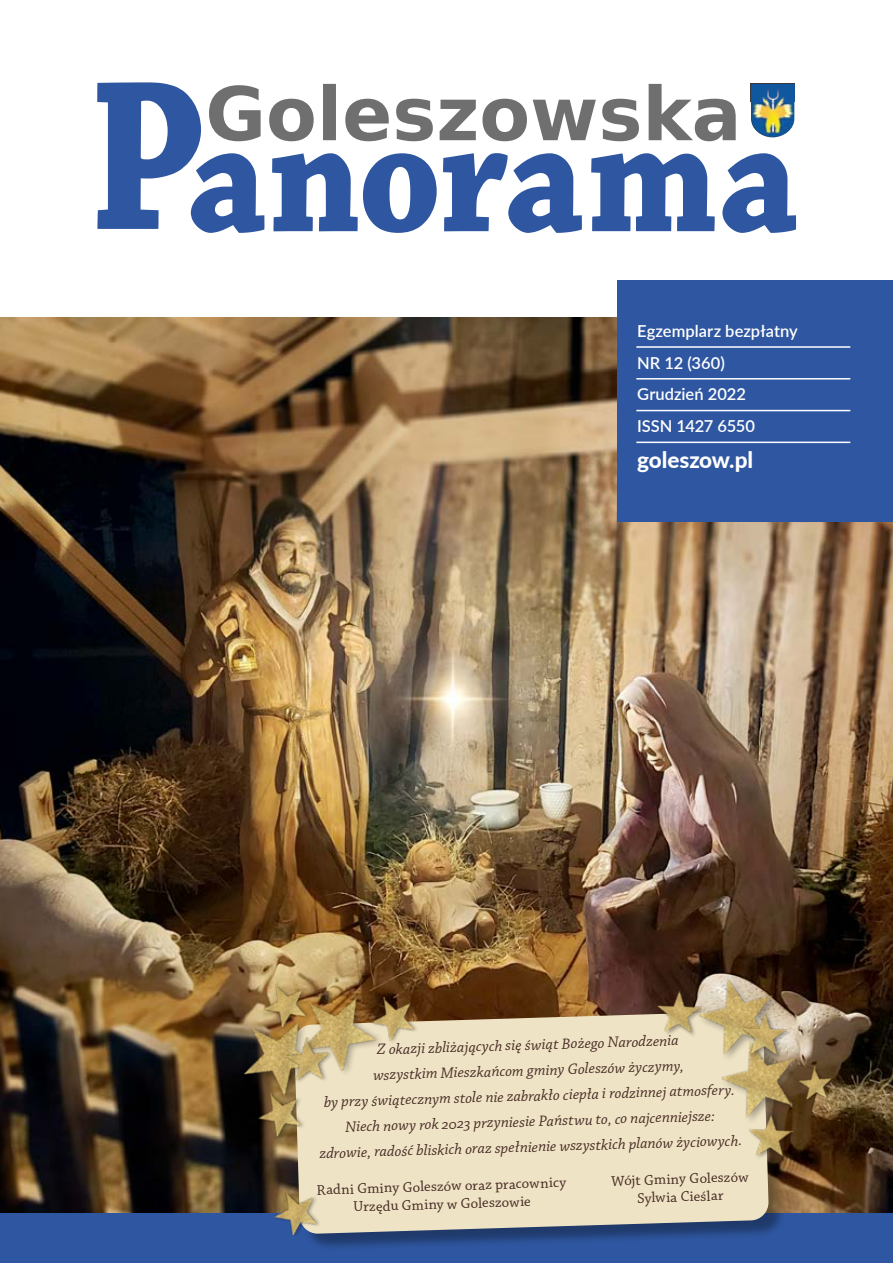
<style>
.page{position:relative;width:893px;height:1263px;background:#fff}
.page>*{position:absolute;margin:0;border:0;box-sizing:border-box;transform-origin:0 0}
.t1{font:800 22.5px "Lato";letter-spacing:-.005em;color:#fff}
.t2{font:600 16.5px/31.5px "Lato";color:#fff}
.t3{font:italic 15.75px/25.5px "Chaparral Pro";color:#462b25;text-align:center}
.t4{font:15px/18px "Chaparral Pro";color:#462b25;text-align:center}
</style>
<div class="page">
<img style="left:0;top:318px;width:893px;height:895px">
<svg style="left:97px;top:82px;width:699px;height:151px"></svg>
<svg style="left:209px;top:84px;width:527px;height:57px"></svg>
<img style="left:751px;top:84px;width:43px;height:53px">
<div style="left:0;top:1213px;width:893px;height:50px;background:#2f57a1"></div>
<div style="left:617px;top:280px;width:276px;height:242px;background:#2f57a1"></div>
<hr style="left:636px;top:346px;width:214px;height:2px;background:#fff">
<hr style="left:636px;top:378px;width:214px;height:1px;background:#fff">
<hr style="left:636px;top:410px;width:214px;height:1px;background:#fff">
<hr style="left:636px;top:442px;width:214px;height:1px;background:#fff">
<div style="left:297px;top:1013px;width:490px;height:239px;background:#000;opacity:.34"></div>
<div style="left:294px;top:1011px;width:475px;height:223px;background:#efe3c5"></div>
<img style="left:691px;top:967px;width:93px;height:93px">
<img style="left:225px;top:1006px;width:102px;height:102px">
<img style="left:713px;top:1030px;width:94px;height:93px">
<img style="left:283px;top:981px;width:102px;height:102px">
<div style="left:656px;top:990px;width:50px;height:48px;background:#000;opacity:.32"></div>
<img style="left:656px;top:989px;width:46px;height:46px">
<div style="left:257px;top:1091px;width:49px;height:50px;background:#000;opacity:.32"></div>
<img style="left:254px;top:1088px;width:50px;height:51px">
<div style="left:285px;top:1036px;width:50px;height:49px;background:#000;opacity:.32"></div>
<img style="left:280px;top:1033px;width:53px;height:53px">
<div style="left:798px;top:1066px;width:38px;height:36px;background:#000;opacity:.32"></div>
<img style="left:794px;top:1063px;width:41px;height:41px">
<div style="left:273px;top:1190px;width:49px;height:49px;background:#000;opacity:.32"></div>
<img style="left:269px;top:1187px;width:51px;height:50px">
<div style="left:748px;top:1113px;width:50px;height:48px;background:#000;opacity:.32"></div>
<img style="left:748px;top:1113px;width:46px;height:45px">
<div style="left:370px;top:996px;width:49px;height:49px;background:#000;opacity:.32"></div>
<img style="left:367px;top:993px;width:50px;height:50px">
<div style="left:742px;top:1012px;width:50px;height:48px;background:#000;opacity:.32"></div>
<img style="left:742px;top:1011px;width:46px;height:46px">
<div style="left:262px;top:982px;width:49px;height:49px;background:#000;opacity:.32"></div>
<img style="left:259px;top:979px;width:50px;height:51px">
<p class="t2" style="left:637px;top:315px;width:162px">Egzemplarz bezpłatny<br>NR 12 (360)<br>Grudzień 2022<br>ISSN 1427 6550</p>
<h1 class="t1" style="left:637px;top:443px;width:118px">goleszow.pl</h1>
<p class="t3" style="left:316px;top:1040px;width:424px;rotate:-2deg">Z okazji zbliżających się świąt Bożego Narodzenia<br>wszystkim Mieszkańcom gminy Goleszów życzymy,<br>by przy świątecznym stole nie zabrakło ciepła i rodzinnej atmosfery.<br>Niech nowy rok 2023 przyniesie Państwu to, co najcenniejsze: zdrowie, radość bliskich oraz spełnienie wszystkich planów życiowych.</p>
<p class="t4" style="left:316px;top:1182px;width:251px;rotate:-2deg">Radni Gminy Goleszów oraz pracownicy<br>Urzędu Gminy w Goleszowie</p>
<p class="t4" style="left:611px;top:1173px;width:139px;rotate:-2deg">Wójt Gminy Goleszów<br>Sylwia Cieślar</p>
</div>
